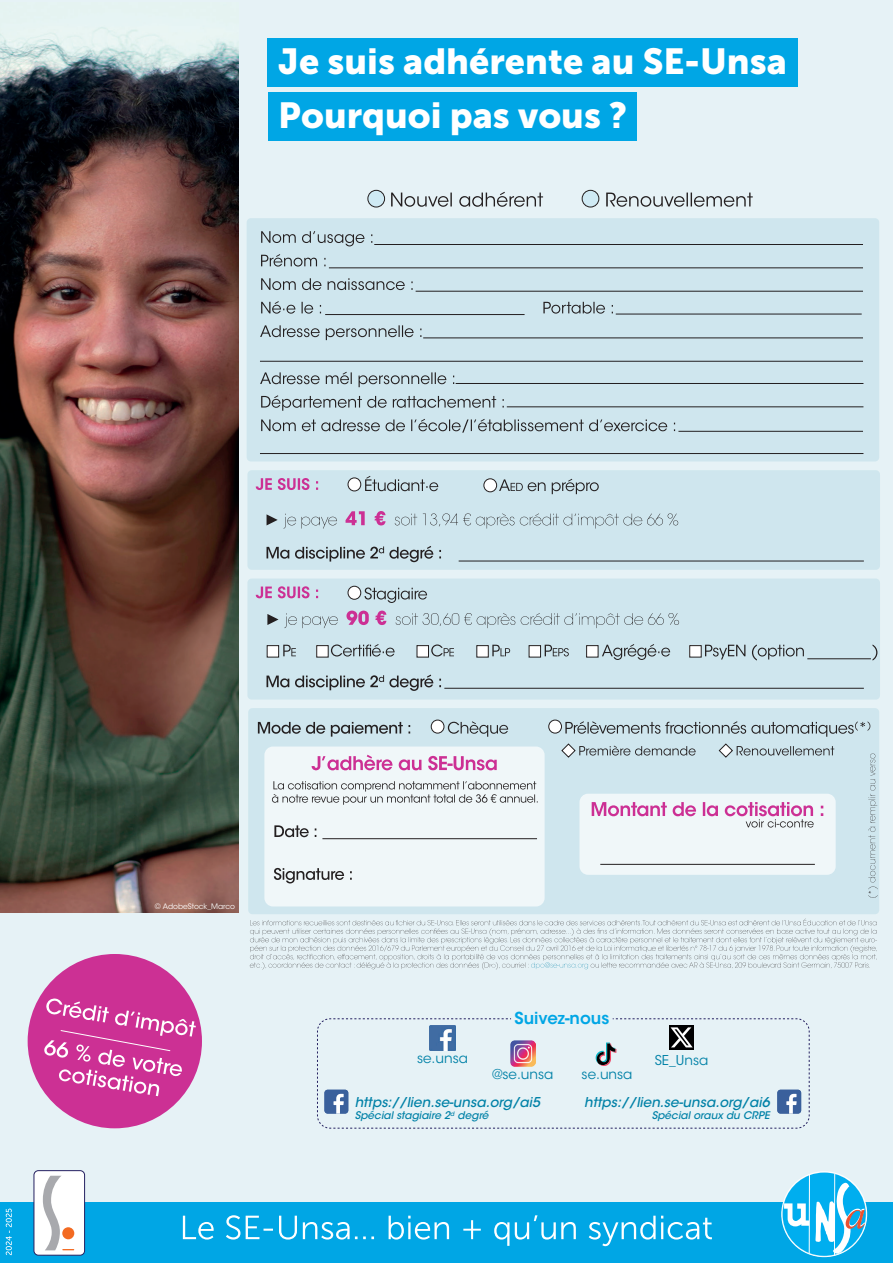
<style>
.page{position:relative;width:893px;height:1263px;background:#e6f2f6}
.page>*{position:absolute;margin:0;border:0;box-sizing:border-box;transform-origin:0 0}
.t1{font:36px/54.3px "Museo Sans 900";color:#fff}
.t2{font:600 16.5px "ITC Avant Garde Std";color:#00a6e5}
.t3{font:italic 500 13.5px "ITC Avant Garde Std";color:#0081a7}
.t4{font:13.5px "ITC Avant Garde Std";color:#0081a7}
.t5{font:italic 500 10.5px "ITC Avant Garde Std";color:#0081a7}
.t6{font:7.5px "ITC Avant Garde Std";color:#fff}
</style>
<div class="page">
<img style="left:0;top:27px;width:238px;height:885px">
<div style="left:268px;top:38px;width:530px;height:48px;background:#00a6e5"></div>
<div style="left:268px;top:93px;width:368px;height:48px;background:#00a6e5"></div>
<div style="left:0;top:1203px;width:893px;height:60px;background:#00a6e5"></div>
<svg style="left:183px;top:1215px;width:529px;height:31px"></svg>
<svg style="left:782px;top:1172px;width:84px;height:84px"></svg>
<div style="left:34px;top:1170px;width:51px;height:85px;background:#fff;border-radius:4px"></div>
<svg style="left:43px;top:1175px;width:31px;height:75px"></svg>
<div style="left:34px;top:1170px;width:51px;height:85px;border:1px solid #252161;border-radius:4px"></div>
<svg style="left:6px;top:1208px;width:6px;height:47px"></svg>
<svg style="left:368px;top:190px;width:17px;height:17px"></svg>
<svg style="left:582px;top:190px;width:17px;height:17px"></svg>
<svg style="left:391px;top:192px;width:152px;height:15px"></svg>
<svg style="left:606px;top:193px;width:147px;height:14px"></svg>
<div style="left:367px;top:190px;width:18px;height:17px;border:1px solid #231f20;border-radius:50%"></div>
<div style="left:582px;top:190px;width:17px;height:17px;border:1px solid #231f20;border-radius:50%"></div>
<div style="left:247px;top:218px;width:632px;height:243px;background:#cfe6ee;border-radius:4px"></div>
<svg style="left:261px;top:419px;width:414px;height:14px"></svg>
<svg style="left:261px;top:395px;width:243px;height:16px"></svg>
<svg style="left:260px;top:372px;width:194px;height:15px"></svg>
<svg style="left:260px;top:325px;width:161px;height:15px"></svg>
<svg style="left:261px;top:301px;width:352px;height:13px"></svg>
<svg style="left:261px;top:278px;width:152px;height:12px"></svg>
<svg style="left:261px;top:254px;width:65px;height:13px"></svg>
<svg style="left:261px;top:231px;width:111px;height:15px"></svg>
<hr style="left:374px;top:244px;width:489px;height:1px;background:#231f20">
<hr style="left:329px;top:268px;width:534px;height:1px;background:#231f20">
<hr style="left:416px;top:291px;width:447px;height:1px;background:#231f20">
<hr style="left:325px;top:314px;width:200px;height:1px;background:#231f20">
<hr style="left:423px;top:338px;width:440px;height:1px;background:#231f20">
<hr style="left:260px;top:361px;width:603px;height:1px;background:#231f20">
<hr style="left:456px;top:383px;width:407px;height:1px;background:#231f20">
<hr style="left:507px;top:407px;width:356px;height:1px;background:#231f20">
<hr style="left:678px;top:431px;width:185px;height:1px;background:#231f20">
<hr style="left:260px;top:453px;width:603px;height:1px;background:#231f20">
<hr style="left:616px;top:314px;width:246px;height:1px;background:#231f20">
<div style="left:248px;top:708px;width:631px;height:206px;background:#cfe6ee;border-radius:4px"></div>
<svg style="left:258px;top:721px;width:612px;height:16px"></svg>
<div style="left:431px;top:720px;width:13px;height:13px;background:#fff;border-radius:50%"></div>
<div style="left:431px;top:720px;width:13px;height:13px;border:1px solid #231f20;border-radius:50%"></div>
<div style="left:549px;top:720px;width:12px;height:13px;background:#fff;border-radius:50%"></div>
<div style="left:548px;top:720px;width:14px;height:13px;border:1px solid #231f20;border-radius:50%"></div>
<svg style="left:561px;top:743px;width:273px;height:15px"></svg>
<svg style="left:868px;top:753px;width:10px;height:145px"></svg>
<div style="left:247px;top:470px;width:633px;height:100px;background:#cfe6ee;border-radius:4px"></div>
<svg style="left:256px;top:478px;width:62px;height:12px"></svg>
<svg style="left:266px;top:546px;width:175px;height:16px"></svg>
<svg style="left:365px;top:476px;width:234px;height:18px"></svg>
<hr style="left:459px;top:561px;width:405px;height:1px;background:#231f20">
<div style="left:348px;top:478px;width:13px;height:13px;background:#fff;border-radius:50%"></div>
<div style="left:348px;top:477px;width:13px;height:14px;border:1px solid #231f20;border-radius:50%"></div>
<div style="left:484px;top:479px;width:13px;height:13px;background:#fff;border-radius:50%"></div>
<div style="left:483px;top:478px;width:14px;height:14px;border:1px solid #231f20;border-radius:50%"></div>
<svg style="left:395px;top:513px;width:283px;height:15px"></svg>
<svg style="left:346px;top:511px;width:40px;height:14px"></svg>
<svg style="left:267px;top:514px;width:70px;height:14px"></svg>
<div style="left:247px;top:578px;width:633px;height:122px;background:#cfe6ee;border-radius:4px"></div>
<svg style="left:266px;top:674px;width:175px;height:17px"></svg>
<svg style="left:364px;top:587px;width:63px;height:16px"></svg>
<svg style="left:256px;top:586px;width:62px;height:12px"></svg>
<hr style="left:444px;top:688px;width:420px;height:1px;background:#231f20">
<div style="left:348px;top:586px;width:13px;height:13px;background:#fff;border-radius:50%"></div>
<div style="left:348px;top:586px;width:13px;height:14px;border:1px solid #231f20;border-radius:50%"></div>
<svg style="left:396px;top:613px;width:283px;height:15px"></svg>
<svg style="left:346px;top:611px;width:40px;height:14px"></svg>
<svg style="left:267px;top:613px;width:71px;height:15px"></svg>
<svg style="left:283px;top:644px;width:594px;height:16px"></svg>
<div style="left:267px;top:646px;width:12px;height:11px;background:#fff"></div>
<div style="left:267px;top:645px;width:12px;height:12px;border:1px solid #231f20"></div>
<div style="left:317px;top:646px;width:11px;height:11px;background:#fff"></div>
<div style="left:316px;top:645px;width:13px;height:12px;border:1px solid #231f20"></div>
<div style="left:417px;top:646px;width:11px;height:11px;background:#fff"></div>
<div style="left:417px;top:645px;width:12px;height:12px;border:1px solid #231f20"></div>
<div style="left:477px;top:646px;width:11px;height:11px;background:#fff"></div>
<div style="left:476px;top:645px;width:13px;height:12px;border:1px solid #231f20"></div>
<div style="left:529px;top:646px;width:12px;height:11px;background:#fff"></div>
<div style="left:529px;top:645px;width:12px;height:12px;border:1px solid #231f20"></div>
<div style="left:690px;top:646px;width:11px;height:11px;background:#fff"></div>
<div style="left:689px;top:645px;width:13px;height:12px;border:1px solid #231f20"></div>
<hr style="left:807px;top:658px;width:64px;height:1px;background:#231f20">
<div style="left:587px;top:646px;width:11px;height:11px;background:#fff"></div>
<div style="left:586px;top:645px;width:12px;height:12px;border:1px solid #231f20"></div>
<div style="left:264px;top:746px;width:281px;height:160px;background:#f0f7f9;border-radius:9px"></div>
<svg style="left:312px;top:755px;width:185px;height:15px"></svg>
<svg style="left:272px;top:781px;width:266px;height:24px"></svg>
<svg style="left:274px;top:825px;width:42px;height:12px"></svg>
<svg style="left:274px;top:868px;width:78px;height:15px"></svg>
<hr style="left:322px;top:838px;width:215px;height:1px;background:#231f20">
<div style="left:579px;top:794px;width:257px;height:81px;background:#f0f7f9;border-radius:9px"></div>
<hr style="left:600px;top:864px;width:215px;height:1px;background:#231f20">
<svg style="left:592px;top:802px;width:231px;height:25px"></svg>
<svg style="left:250px;top:918px;width:627px;height:51px"></svg>
<svg style="left:317px;top:1018px;width:493px;height:111px"></svg>
<div style="left:28px;top:954px;width:174px;height:174px;background:#cc3094;border-radius:50%"></div>
<svg style="left:44px;top:998px;width:152px;height:98px"></svg>
<h1 class="t1" style="left:278px;top:34px;width:510px">Je suis adhérente au SE-Unsa<br>Pourquoi pas vous ?</h1>
<p class="t6" style="left:155px;top:902px;width:81px">© AdobeStock_Marco</p>
<p class="t4" style="left:417px;top:1050px;width:52px">se.unsa</p>
<p class="t2" style="left:515px;top:1007px;width:96px">Suivez-nous</p>
<p class="t4" style="left:492px;top:1066px;width:63px">@se.unsa</p>
<p class="t4" style="left:582px;top:1066px;width:52px">se.unsa</p>
<p class="t4" style="left:655px;top:1051px;width:55px">SE_Unsa</p>
<p class="t3" style="left:355px;top:1093px;width:187px">https://lien.se-unsa.org/ai5</p>
<p class="t5" style="left:355px;top:1109px;width:135px">Spécial stagiaire 2<sup>d</sup> degré</p>
<p class="t3" style="left:584px;top:1093px;width:187px">https://lien.se-unsa.org/ai6</p>
<p class="t5" style="left:652px;top:1109px;width:120px">Spécial oraux du CRPE</p>
</div>
